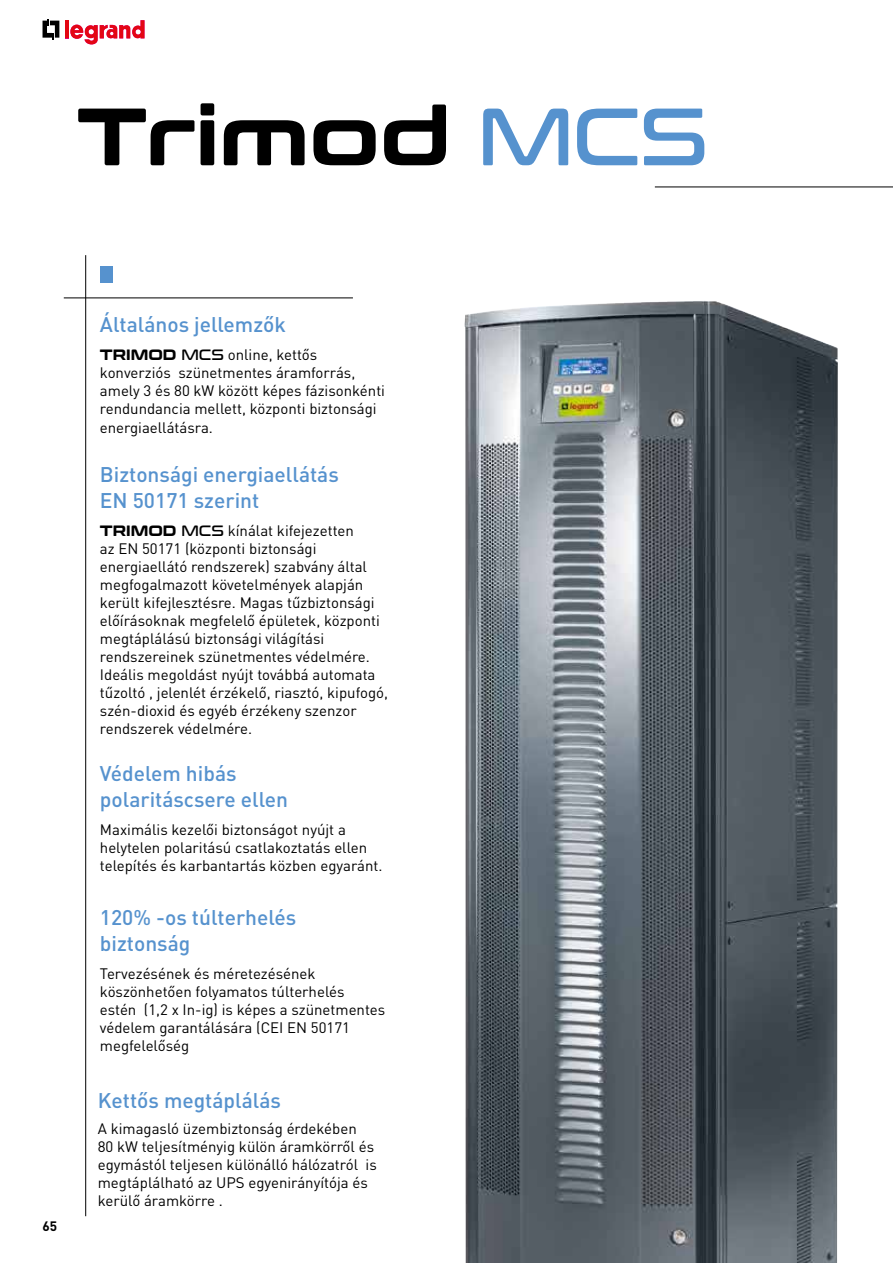
<style>
.page{position:relative;width:893px;height:1263px;background:#fff}
.page>*{position:absolute;margin:0;border:0;box-sizing:border-box;transform-origin:0 0}
.t1{font:700 81px "Conthrax Rg";color:#000}
.t2{font:500 21px/25.5px "DIN Pro";color:#5692ce}
.t3{font:15px/18px "DIN Pro";color:#000}
.t4{font:700 13.5px "DIN Pro";color:#000}
.s1{font-weight:400;color:#5692ce}
.s2{font-family:"Conthrax Rg";font-weight:700}
.s3{font-family:"Conthrax Rg"}
</style>
<div class="page">
<svg style="left:43px;top:19px;width:16px;height:20px"></svg>
<hr style="left:65px;top:20px;width:4px;height:18px;background:#e30613">
<svg style="left:70px;top:20px;width:75px;height:25px"></svg>
<hr style="left:85px;top:255px;width:1px;height:961px;background:#000">
<div style="left:100px;top:266px;width:13px;height:17px;background:#5692ce"></div>
<hr style="left:64px;top:298px;width:289px;height:1px;background:#000">
<hr style="left:655px;top:187px;width:238px;height:1px;background:#000">
<img style="left:464px;top:301px;width:374px;height:962px">
<h1 class="t1" style="left:77px;top:75px;width:633px">Trimod <span class="s1">MCS</span></h1>
<p class="t4" style="left:43px;top:1217px;width:16px">65</p>
<h2 class="t2" style="left:100px;top:310px;width:188px">Általános jellemzők</h2>
<p class="t3" style="left:100px;top:345px;width:287px"><span class="s2">TRIMOD</span> <span class="s3">MCS</span> online, kettős konverziós szünetmentes áramforrás, amely 3 és 80 kW között képes fázisonkénti rendundancia mellett, központi biztonsági</p>
<p class="t3" style="left:100px;top:418px;width:115px">energiaellátásra.</p>
<h2 class="t2" style="left:100px;top:461px;width:240px">Biztonsági energiaellátás<br>EN 50171 szerint</h2>
<p class="t3" style="left:100px;top:521px;width:290px"><span class="s2">TRIMOD</span> <span class="s3">MCS</span> kínálat kifejezetten<br>az EN 50171 (központi biztonsági energiaellátó rendszerek) szabvány által megfogalmazott követelmények alapján került kifejlesztésre. Magas tűzbiztonsági előírásoknak megfelelő épületek, központi megtáplálású biztonsági világítási rendszereinek szünetmentes védelmére.<br>Ideális megoldást nyújt továbbá automata tűzoltó , jelenlét érzékelő, riasztó, kipufogó, szén-dioxid és egyéb érzékeny szenzor rendszerek védelmére.</p>
<h2 class="t2" style="left:100px;top:760px;width:190px">Védelem hibás polaritáscsere ellen</h2>
<p class="t3" style="left:100px;top:820px;width:284px">Maximális kezelői biztonságot nyújt a helytelen polaritású csatlakoztatás ellen telepítés és karbantartás közben egyaránt.</p>
<h2 class="t2" style="left:100px;top:904px;width:198px">120% -os túlterhelés biztonság</h2>
<p class="t3" style="left:100px;top:964px;width:287px">Tervezésének és méretezésének köszönhetően folyamatos túlterhelés<br>estén (1,2 x In-ig) is képes a szünetmentes védelem garantálására (CEI EN 50171 megfelelőség</p>
<h2 class="t2" style="left:98px;top:1086px;width:185px">Kettős megtáplálás</h2>
<p class="t3" style="left:98px;top:1119px;width:281px">A kimagasló üzembiztonság érdekében<br>80 kW teljesítményig külön áramkörről és egymástól teljesen különálló hálózatról is megtáplálható az UPS egyenirányítója és kerülő áramkörre .</p>
</div>
